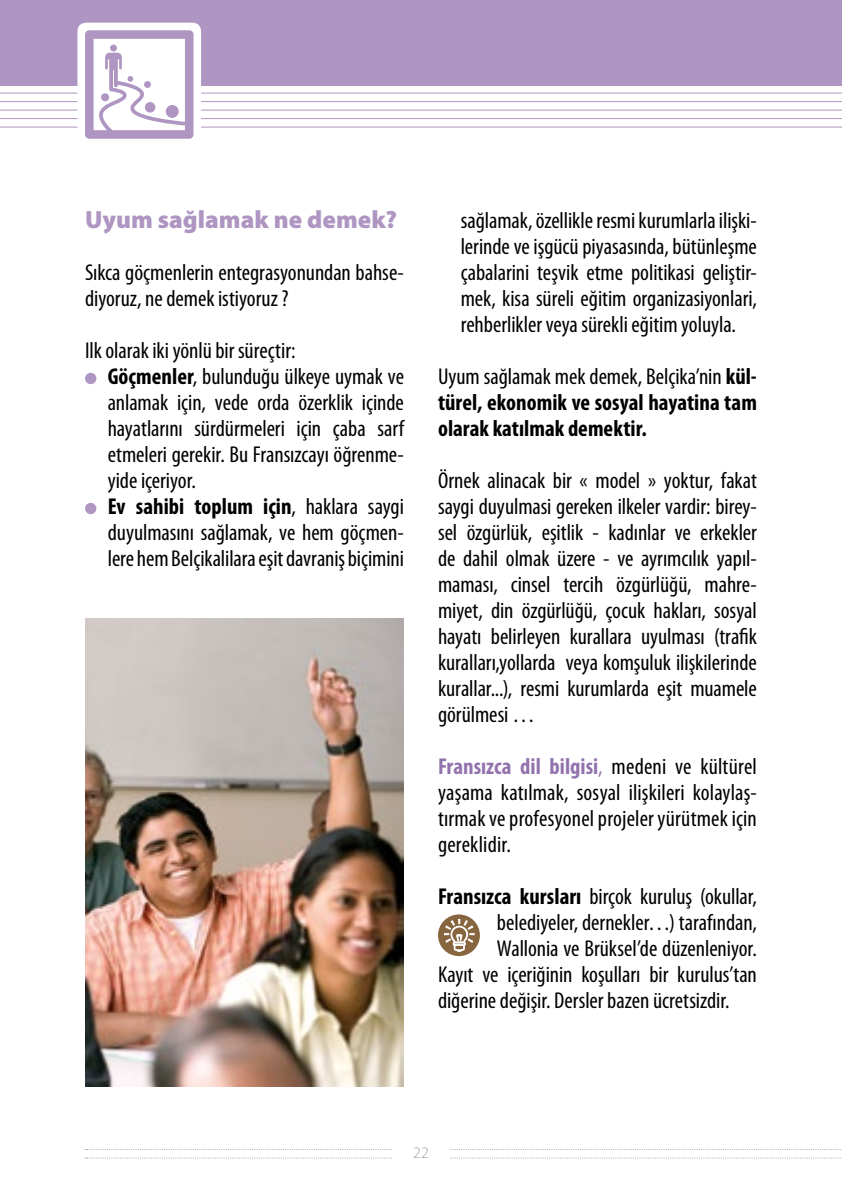
<style>
.page{position:relative;width:842px;height:1191px;background:#fff}
.page>*{position:absolute;margin:0;border:0;box-sizing:border-box;transform-origin:0 0}
.t1{font:900 25px "Myriad Pro";color:#af95c2}
.t2{font:condensed 23px/26px "Myriad Pro";letter-spacing:-.005em;color:#000;text-align:justify}
.t3{font:700 condensed 23px/26px "Myriad Pro";color:#000;text-align:justify}
.t4{font:300 16px "Myriad Pro";color:#9c9e9f}
.s1{font-weight:700}
.s2{font-weight:400}
.s3{font-weight:700;color:#9273ad}
.s4{color:#9273ad}
</style>
<div class="page">
<svg style="left:86px;top:1149px;width:755px;height:1px"></svg>
<svg style="left:86px;top:1157px;width:755px;height:1px"></svg>
<div style="left:393px;top:1146px;width:56px;height:25px;background:#fff"></div>
<hr style="left:0;top:93px;width:842px;height:1px;background:#af95c2">
<hr style="left:0;top:101px;width:842px;height:1px;background:#af95c2">
<hr style="left:0;top:110px;width:842px;height:1px;background:#af95c2">
<hr style="left:0;top:118px;width:842px;height:1px;background:#af95c2">
<hr style="left:0;top:127px;width:842px;height:1px;background:#af95c2">
<div style="left:0;top:0;width:842px;height:85px;background:#af95c2"></div>
<div style="left:77px;top:23px;width:124px;height:123px;background:#fff;border-radius:9px"></div>
<svg style="left:85px;top:30px;width:108px;height:109px"></svg>
<div style="left:145px;top:102px;width:10px;height:11px;background:#af95c2;border-radius:50%"></div>
<div style="left:166px;top:105px;width:13px;height:13px;background:#af95c2;border-radius:50%"></div>
<div style="left:85px;top:373px;width:11px;height:11px;background:#af95c2;border-radius:50%"></div>
<div style="left:85px;top:503px;width:11px;height:11px;background:#af95c2;border-radius:50%"></div>
<div style="left:438px;top:914px;width:42px;height:42px;background:#87653f;border-radius:50%"></div>
<svg style="left:444px;top:918px;width:31px;height:34px"></svg>
<img style="left:85px;top:618px;width:319px;height:468px">
<p class="t1" style="left:85px;top:205px;width:313px">Uyum sağlamak ne demek?</p>
<p class="t2" style="left:85px;top:260px;width:320px">Sıkca göçmenlerin entegrasyonundan bahse&shy;diyoruz, ne demek istiyoruz ?</p>
<p class="t2" style="left:108px;top:338px;width:298px;text-align:left;text-indent:-23px">Ilk olarak iki yönlü bir süreçtir:<br><span class="s1">Göçmenler</span>, bulunduğu ülkeye uymak ve anlamak için, vede orda özerklik içinde hayatlarını sürdürmeleri için çaba sarf etmeleri gerekir. Bu Fransızcayı öğrenme&shy;yide içeriyor.<br><span class="s1">Ev sahibi toplum için</span>, haklara saygi duyulmasını sağlamak, ve hem göçmen&shy;lere hem Belçikalilara eşit davraniş biçimini</p>
<p class="t2" style="left:461px;top:208px;width:298px">sağlamak, özellikle resmi kurumlarla ilişki&shy;lerinde ve işgücü piyasasında, bütünleşme çabalarini teşvik etme politikasi geliştir&shy;mek, kisa süreli eğitim organizasiyonlari, rehberlikler veya sürekli eğitim yoluyla.</p>
<p class="t3" style="left:438px;top:364px;width:320px"><span class="s2">Uyum sağlamak mek demek, Belçika’nin</span> kül&shy;türel, ekonomik ve sosyal hayatina tam olarak katılmak demektir.</p>
<p class="t2" style="left:438px;top:468px;width:320px">Örnek alinacak bir « model » yoktur, fakat saygi duyulmasi gereken ilkeler vardir: birey&shy;sel özgürlük, eşitlik - kadınlar ve erkekler de dahil olmak üzere - ve ayrımcılık yapıl&shy;maması, cinsel tercih özgürlüğü, mahre&shy;miyet, din özgürlüğü, çocuk hakları, sosyal hayatı belirleyen kurallara uyulması (trafik kuralları,yollarda veya komşuluk ilişkilerinde kurallar...), resmi kurumlarda eşit muamele görülmesi …</p>
<p class="t2" style="left:438px;top:754px;width:320px"><span class="s3">Fransızca dil bilgisi</span><span class="s4">,</span> medeni ve kültürel yaşama katılmak, sosyal ilişkileri kolaylaş&shy;tırmak ve profesyonel projeler yürütmek için gereklidir.</p>
<p class="t2" style="left:438px;top:884px;width:320px"><span class="s1">Fransızca kursları</span> birçok kuruluş (okullar,</p>
<p class="t2" style="left:497px;top:910px;width:261px">belediyeler, dernekler…) tarafından,</p>
<p class="t2" style="left:497px;top:936px;width:261px">Wallonia ve Brüksel’de düzenleniyor.</p>
<p class="t2" style="left:438px;top:962px;width:320px">Kayıt ve içeriğinin koşulları bir kurulus’tan</p>
<p class="t2" style="left:438px;top:988px;width:293px">diğerine değişir. Dersler bazen ücretsizdir.</p>
<p class="t4" style="left:413px;top:1144px;width:17px">22</p>
</div>
